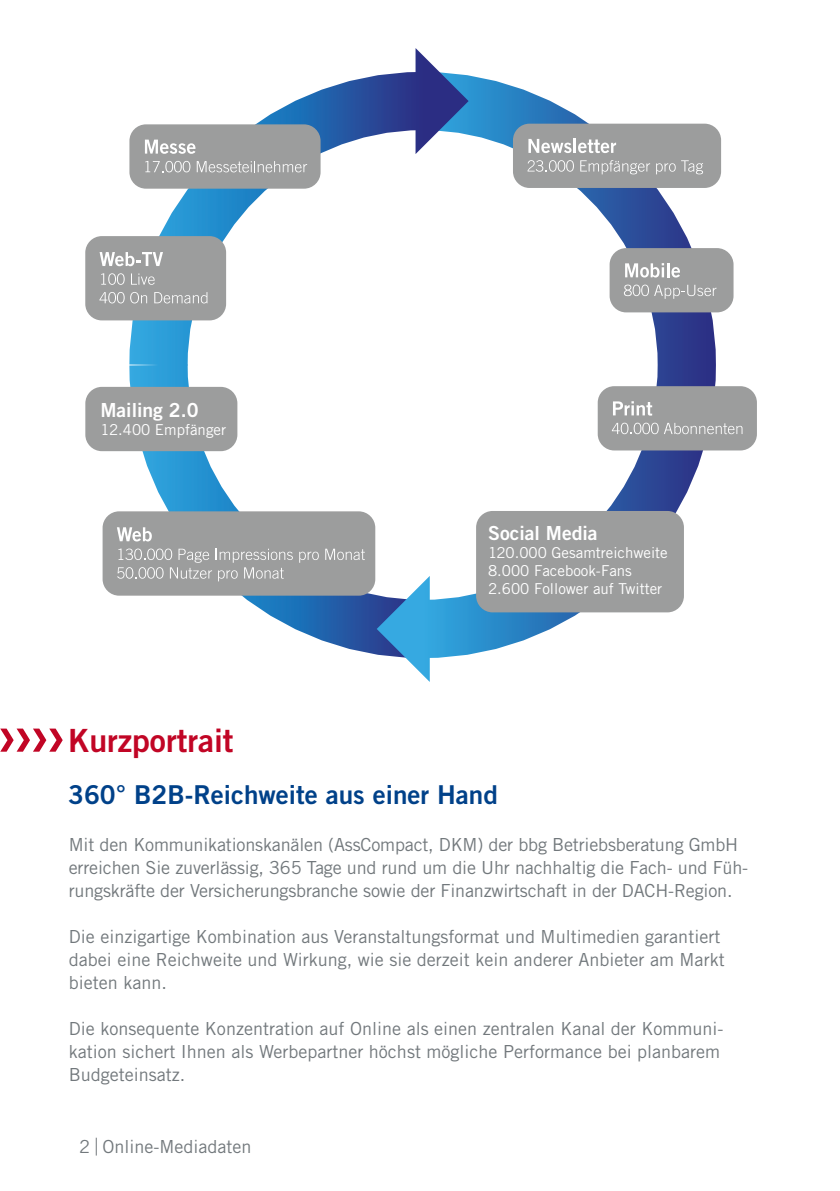
<style>
.page{position:relative;width:840px;height:1191px;background:#fff}
.page>*{position:absolute;margin:0;border:0;box-sizing:border-box;transform-origin:0 0}
.t1{font:32px "Trade Gothic LT Std Bd 2";color:#c10525}
.t2{font:26px "Trade Gothic LT Std Bd 2";color:#004189}
.t3{font:19.4px "Trade Gothic LT Std Bd 2";color:#fff}
.t4{font:18px/23px "Trade Gothic LT Std";color:#72787c}
.t5{font:15px/18px "Trade Gothic LT Std";color:#fff}
</style>
<div class="page">
<svg style="left:96px;top:1137px;width:1px;height:18px"></svg>
<svg style="left:100px;top:423px;width:264px;height:229px"></svg>
<svg style="left:364px;top:77px;width:380px;height:605px"></svg>
<svg style="left:376px;top:576px;width:53px;height:106px"></svg>
<svg style="left:100px;top:72px;width:380px;height:351px"></svg>
<svg style="left:415px;top:48px;width:53px;height:106px"></svg>
<div style="left:102px;top:511px;width:273px;height:84px;background:#9c9d9d;border-radius:16px"></div>
<svg style="left:117px;top:527px;width:35px;height:14px"></svg>
<svg style="left:299px;top:551px;width:19px;height:12px"></svg>
<svg style="left:325px;top:549px;width:39px;height:11px"></svg>
<svg style="left:117px;top:548px;width:176px;height:33px"></svg>
<div style="left:85px;top:236px;width:141px;height:84px;background:#9c9d9d;border-radius:16px"></div>
<svg style="left:99px;top:252px;width:64px;height:14px"></svg>
<svg style="left:101px;top:273px;width:24px;height:12px"></svg>
<svg style="left:131px;top:273px;width:24px;height:12px"></svg>
<svg style="left:99px;top:292px;width:48px;height:11px"></svg>
<svg style="left:154px;top:292px;width:53px;height:11px"></svg>
<div style="left:476px;top:511px;width:207px;height:101px;background:#9c9d9d;border-radius:16px"></div>
<div style="left:129px;top:124px;width:191px;height:65px;background:#9c9d9d;border-radius:16px"></div>
<svg style="left:145px;top:140px;width:50px;height:14px"></svg>
<svg style="left:145px;top:161px;width:45px;height:11px"></svg>
<svg style="left:197px;top:161px;width:110px;height:11px"></svg>
<div style="left:85px;top:387px;width:152px;height:64px;background:#9c9d9d;border-radius:16px"></div>
<div style="left:512px;top:124px;width:208px;height:64px;background:#9c9d9d;border-radius:16px"></div>
<svg style="left:528px;top:139px;width:87px;height:14px"></svg>
<svg style="left:527px;top:160px;width:46px;height:12px"></svg>
<svg style="left:580px;top:160px;width:69px;height:14px"></svg>
<svg style="left:656px;top:160px;width:46px;height:14px"></svg>
<div style="left:609px;top:248px;width:124px;height:64px;background:#9c9d9d;border-radius:16px"></div>
<svg style="left:625px;top:263px;width:38px;height:14px"></svg>
<hr style="left:666px;top:263px;width:3px;height:14px;background:#fff">
<svg style="left:671px;top:267px;width:8px;height:10px"></svg>
<svg style="left:624px;top:285px;width:92px;height:14px"></svg>
<div style="left:597px;top:386px;width:159px;height:64px;background:#9c9d9d;border-radius:16px"></div>
<svg style="left:613px;top:401px;width:38px;height:14px"></svg>
<svg style="left:612px;top:423px;width:130px;height:11px"></svg>
<svg style="left:0;top:728px;width:63px;height:23px"></svg>
<p class="t3" style="left:100px;top:398px;width:100px">Mailing 2.0</p>
<p class="t5" style="left:100px;top:420px;width:127px">12.400 Empfänger</p>
<h1 class="t1" style="left:68px;top:720px;width:167px">Kurzportrait</h1>
<p class="t3" style="left:488px;top:521px;width:111px">Social Media</p>
<p class="t5" style="left:488px;top:544px;width:181px">120.000 Gesamtreichweite<br>8.000 Facebook-Fans<br>2.600 Follower auf Twitter</p>
<h2 class="t2" style="left:68px;top:779px;width:431px">360° B2B-Reichweite aus einer Hand</h2>
<p class="t4" style="left:69px;top:833px;width:680px">Mit den Kommunikationskanälen (AssCompact, DKM) der bbg Betriebsberatung GmbH erreichen Sie zuverlässig, 365 Tage und rund um die Uhr nachhaltig die Fach- und Füh&shy;rungskräfte der Versicherungsbranche sowie der Finanzwirtschaft in der DACH-Region.</p>
<p class="t4" style="left:69px;top:924px;width:657px">Die einzigartige Kombination aus Veranstaltungsformat und Multimedien garantiert dabei eine Reichweite und Wirkung, wie sie derzeit kein anderer Anbieter am Markt bieten kann.</p>
<p class="t4" style="left:69px;top:1016px;width:656px">Die konsequente Konzentration auf Online als einen zentralen Kanal der Kommuni&shy;kation sichert Ihnen als Werbepartner höchst mögliche Performance bei planbarem<br>Budgeteinsatz.</p>
<p class="t4" style="left:79px;top:1134px;width:174px">2 Online-Mediadaten</p>
</div>
